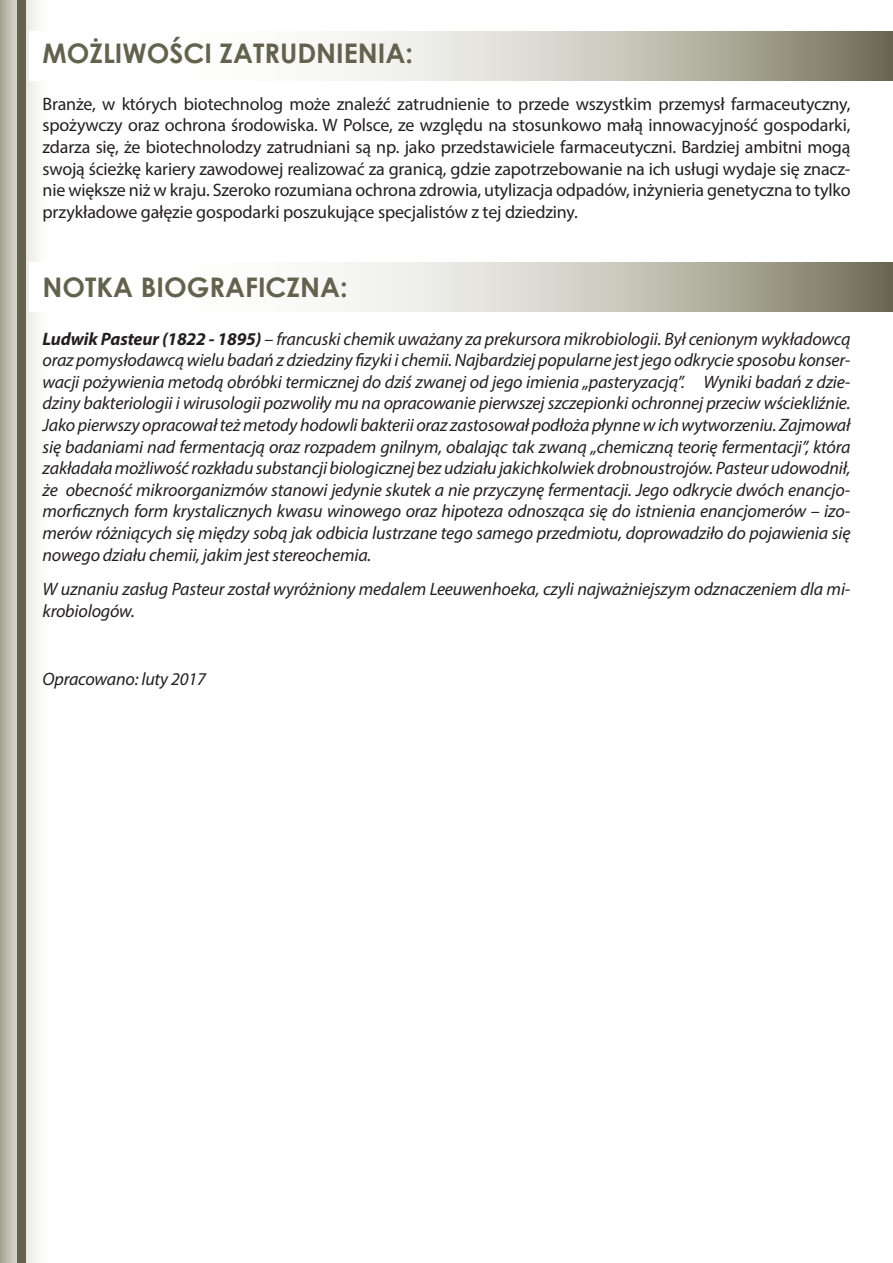
<style>
.page{position:relative;width:893px;height:1263px;background:#fff}
.page>*{position:absolute;margin:0;border:0;box-sizing:border-box;transform-origin:0 0}
.nag3{font:700 27px "Century Gothic";color:#63624d}
.tekst_glowny{font:italic 18px/21.6px "Myriad Pro";letter-spacing:-.01em;color:#231f20;text-align:justify}
.tekst_glowny-2{font:18px/21.6px "Myriad Pro";letter-spacing:-.01em;color:#231f20;text-align:justify}
.s1{font-weight:700}
</style>
<div class="page">
<svg style="left:0;top:0;width:38px;height:1263px"></svg>
<div style="left:17px;top:0;width:9px;height:1263px;background:#63624d"></div>
<svg style="left:30px;top:262px;width:863px;height:50px"></svg>
<svg style="left:30px;top:31px;width:863px;height:50px"></svg>
<p class="nag3" style="left:43px;top:32px;width:372px">MOŻLIWOŚCI ZATRUDNIENIA:</p>
<p class="tekst_glowny-2" style="left:43px;top:93px;width:809px">Branże, w których biotechnolog może znaleźć zatrudnienie to przede wszystkim przemysł farmaceutyczny, spożywczy oraz ochrona środowiska. W Polsce, ze względu na stosunkowo małą innowacyjność gospodarki, zdarza się, że biotechnolodzy zatrudniani są np. jako przedstawiciele farmaceutyczni. Bardziej ambitni mogą swoją ścieżkę kariery zawodowej realizować za granicą, gdzie zapotrzebowanie na ich usługi wydaje się znacz&shy;nie większe niż w kraju. Szeroko rozumiana ochrona zdrowia, utylizacja odpadów, inżynieria genetyczna to tylko przykładowe gałęzie gospodarki poszukujące specjalistów z tej dziedziny.</p>
<p class="nag3" style="left:43px;top:267px;width:307px">NOTKA BIOGRAFICZNA:</p>
<p class="tekst_glowny" style="left:43px;top:327px;width:809px"><span class="s1">Ludwik Pasteur (1822 - 1895)</span> – francuski chemik uważany za prekursora mikrobiologii. Był cenionym wykładowcą oraz pomysłodawcą wielu badań z dziedziny fizyki i chemii. Najbardziej popularne jest jego odkrycie sposobu konser&shy;wacji pożywienia metodą obróbki termicznej do dziś zwanej od jego imienia „pasteryzacją”. Wyniki badań z dzie&shy;dziny bakteriologii i wirusologii pozwoliły mu na opracowanie pierwszej szczepionki ochronnej przeciw wściekliźnie.<br>Jako pierwszy opracował też metody hodowli bakterii oraz zastosował podłoża płynne w ich wytworzeniu. Zajmował się badaniami nad fermentacją oraz rozpadem gnilnym, obalając tak zwaną „chemiczną teorię fermentacji”, która zakładała możliwość rozkładu substancji biologicznej bez udziału jakichkolwiek drobnoustrojów. Pasteur udowodnił, że obecność mikroorganizmów stanowi jedynie skutek a nie przyczynę fermentacji. Jego odkrycie dwóch enancjo&shy;morficznych form krystalicznych kwasu winowego oraz hipoteza odnosząca się do istnienia enancjomerów – izo&shy;merów różniących się między sobą jak odbicia lustrzane tego samego przedmiotu, doprowadziło do pojawienia się nowego działu chemii, jakim jest stereochemia.</p>
<p class="tekst_glowny" style="left:43px;top:578px;width:809px">W uznaniu zasług Pasteur został wyróżniony medalem Leeuwenhoeka, czyli najważniejszym odznaczeniem dla mi&shy;krobiologów.</p>
<p class="tekst_glowny" style="left:43px;top:668px;width:165px">Opracowano: luty 2017</p>
</div>
